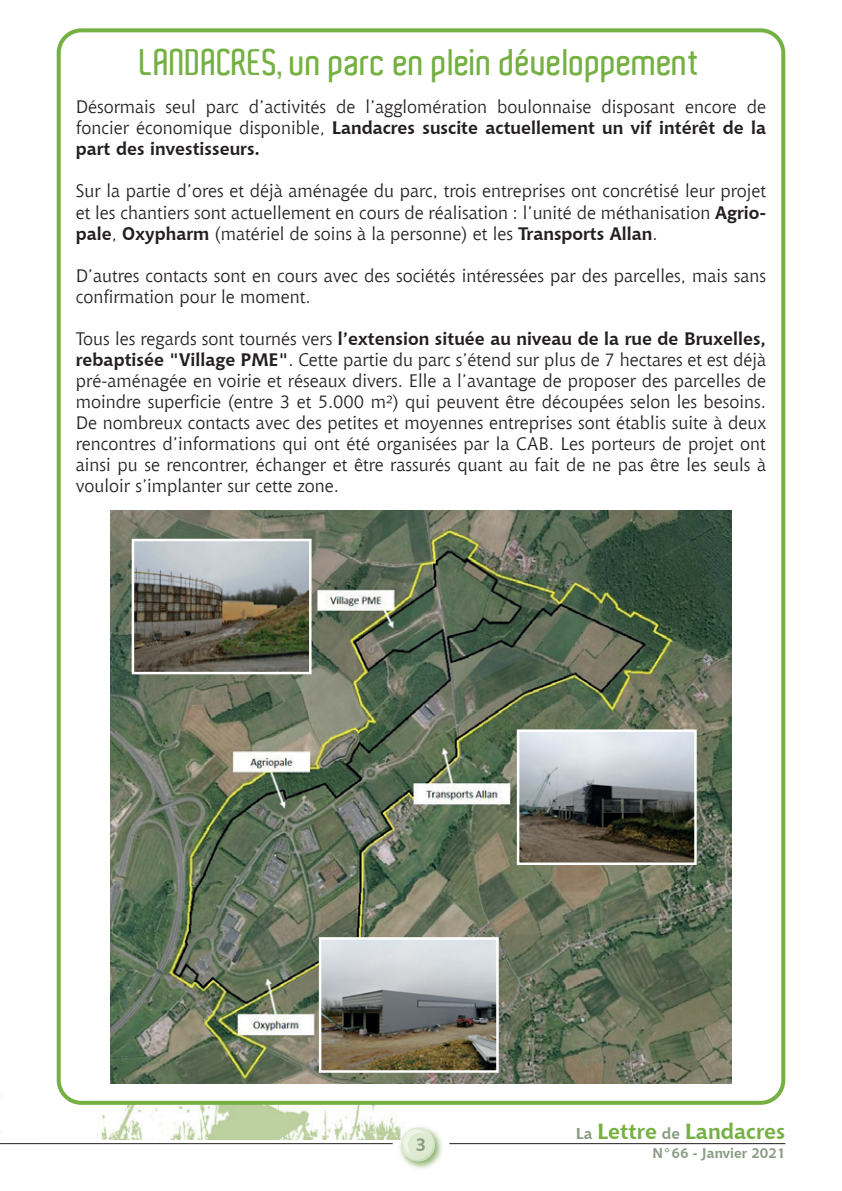
<style>
.page{position:relative;width:842px;height:1191px;background:#fff}
.page>*{position:absolute;margin:0;border:0;box-sizing:border-box;transform-origin:0 0}
.t1{font:600 36px "Aldo";color:#75b042}
.t2{font:700 21.8px "Chianti BT";color:#75b042}
.t3{font:18px/21px "Chianti BT";color:#231f20;text-align:justify}
.t4{font:700 18px "Chianti BT";color:#889a82}
.t5{font:700 14px "Chianti BT";color:#889a82}
.s1{font-weight:700}
.s2{font-size:15.6px;color:#889a82}
</style>
<div class="page">
<img style="left:0;top:1070px;width:412px;height:69px">
<hr style="left:0;top:1143px;width:393px;height:1px;background:#231f20">
<hr style="left:449px;top:1143px;width:336px;height:1px;background:#231f20">
<img style="left:396px;top:1123px;width:47px;height:46px">
<div style="left:401px;top:1127px;width:34px;height:34px;background:#dfead2;border-radius:50%"></div>
<svg style="left:403px;top:1129px;width:32px;height:32px"></svg>
<div style="left:59px;top:30px;width:724px;height:1072px;background:#fff;border-radius:23px"></div>
<div style="left:57px;top:28px;width:728px;height:1076px;border:4px solid #75b042;border-radius:23px"></div>
<img style="left:110px;top:511px;width:621px;height:572px">
<img style="left:136px;top:543px;width:172px;height:127px">
<div style="left:132px;top:539px;width:180px;height:135px;border:3px solid #fff"></div>
<img style="left:521px;top:733px;width:172px;height:128px">
<div style="left:517px;top:729px;width:180px;height:136px;border:3px solid #fff"></div>
<img style="left:323px;top:941px;width:172px;height:127px">
<div style="left:319px;top:937px;width:180px;height:135px;border:3px solid #fff"></div>
<h1 class="t1" style="left:140px;top:43px;width:561px">LANDACRES, un parc en plein développement</h1>
<p class="t3" style="left:76px;top:96px;width:692px">Désormais seul parc d’activités de l’agglomération boulonnaise disposant encore de foncier économique disponible, <span class="s1">Landacres suscite actuellement un vif intérêt de la part des investisseurs.</span></p>
<p class="t3" style="left:76px;top:180px;width:692px">Sur la partie d’ores et déjà aménagée du parc, trois entreprises ont concrétisé leur projet et les chantiers sont actuellement en cours de réalisation : l’unité de méthanisation <span class="s1">Agrio&shy;pale</span>, <span class="s1">Oxypharm</span> (matériel de soins à la personne) et les <span class="s1">Transports Allan</span>.</p>
<p class="t3" style="left:76px;top:264px;width:692px">D’autres contacts sont en cours avec des sociétés intéressées par des parcelles, mais sans confirmation pour le moment.</p>
<p class="t3" style="left:76px;top:327px;width:692px">Tous les regards sont tournés vers <span class="s1">l’extension située au niveau de la rue de Bruxelles, rebaptisée "Village PME"</span>. Cette partie du parc s’étend sur plus de 7 hectares et est déjà pré-aménagée en voirie et réseaux divers. Elle a l’avantage de proposer des parcelles de moindre superficie (entre 3 et 5.000 m²) qui peuvent être découpées selon les besoins.<br>De nombreux contacts avec des petites et moyennes entreprises sont établis suite à deux rencontres d’informations qui ont été organisées par la CAB. Les porteurs de projet ont ainsi pu se rencontrer, échanger et être rassurés quant au fait de ne pas être les seuls à vouloir s’implanter sur cette zone.</p>
<p class="t4" style="left:415px;top:1133px;width:12px">3</p>
<p class="t2" style="left:576px;top:1118px;width:211px"><span class="s2">La</span> Lettre <span class="s2">de</span> Landacres</p>
<p class="t5" style="left:652px;top:1144px;width:135px">N°66 - Janvier 2021</p>
</div>
